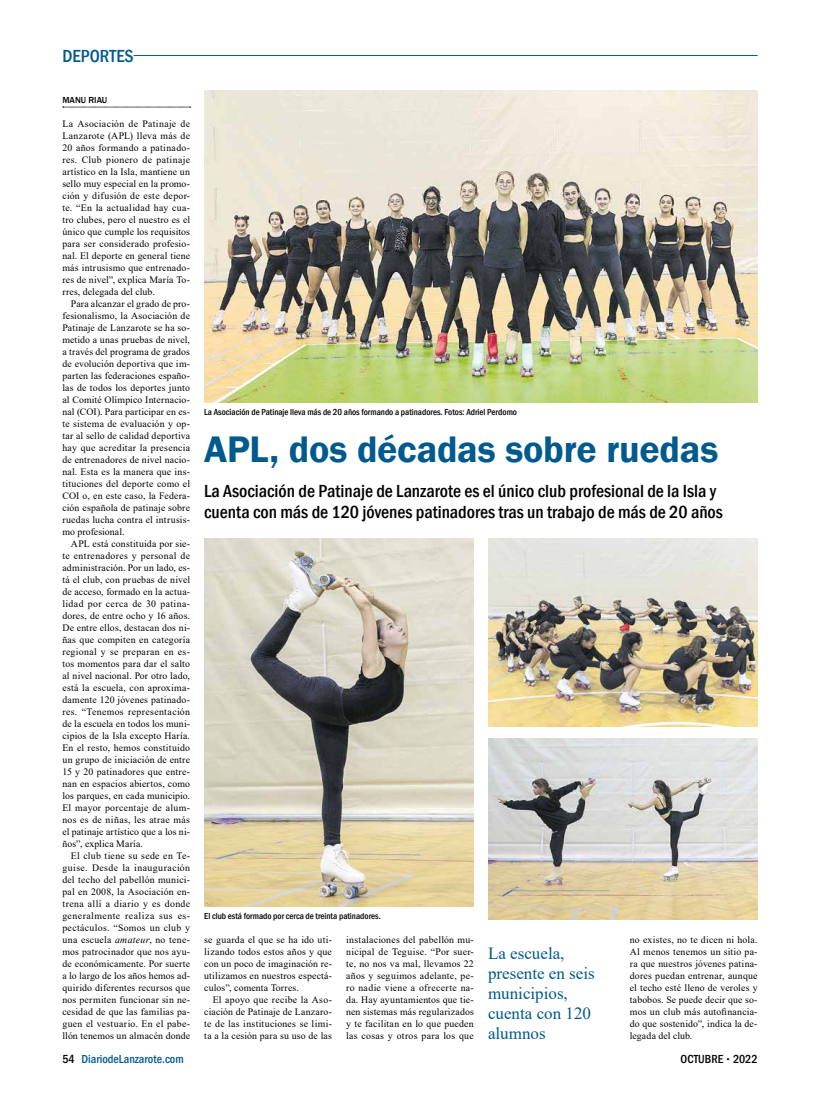
<style>
.page{position:relative;width:820px;height:1106px;background:#fff}
.page>*{position:absolute;margin:0;border:0;box-sizing:border-box;transform-origin:0 0}
.t1{font:600 38px "Franklin Gothic";letter-spacing:-.01em;color:#005a8d}
.t2{font:500 condensed 18px/21px "Franklin Gothic";color:#000}
.t3{font:500 condensed 18px "Franklin Gothic";color:#005a8d}
.t4{font:17px/20px "Times New Roman";color:#005a8d}
.t5{font:500 condensed 12px "Franklin Gothic";color:#005a8d}
.t6{font:500 condensed 12px "Franklin Gothic";color:#000}
.t7{font:9.8px/12px "Times New Roman";letter-spacing:.015em;color:#000;text-align:justify}
.t8{font:500 condensed 9px "Franklin Gothic";color:#000}
.t9{font:500 9px "Franklin Gothic";color:#000}
.s1{font-style:italic}
.s2{color:#000}
.s3{font-size:8px}
</style>
<div class="page">
<img style="left:488px;top:538px;width:269px;height:189px">
<img style="left:204px;top:538px;width:269px;height:369px">
<img style="left:488px;top:739px;width:269px;height:180px">
<hr style="left:134px;top:55px;width:623px;height:1px;background:#005a8d">
<svg style="left:63px;top:107px;width:128px;height:1px"></svg>
<img style="left:204px;top:91px;width:553px;height:312px">
<h2 class="t3" style="left:62px;top:44px;width:73px">DEPORTES</h2>
<p class="t9" style="left:62px;top:94px;width:46px">MANU RIAU</p>
<p class="t7" style="left:62px;top:117px;width:129px">La Asociación de Patinaje de Lanzarote (APL) lleva más de 20 años formando a patinado&shy;res. Club pionero de patinaje artístico en la Isla, mantiene un sello muy especial en la promo&shy;ción y difusión de este depor&shy;te. “En la actualidad hay cua&shy;tro clubes, pero el nuestro es el único que cumple los requisitos para ser considerado profesio&shy;nal. El deporte en general tiene más intrusismo que entrenado&shy;res de nivel”, explica María To&shy;rres, delegada del club.</p>
<p class="t7" style="left:62px;top:297px;width:129px;text-indent:9px">Para alcanzar el grado de pro&shy;fesionalismo, la Asociación de Patinaje de Lanzarote se ha so&shy;metido a unas pruebas de nivel, a través del programa de grados de evolución deportiva que im&shy;parten las federaciones españo&shy;las de todos los deportes junto al Comité Olímpico Internacio&shy;nal (COI). Para participar en es&shy;te sistema de evaluación y op&shy;tar al sello de calidad deportiva hay que acreditar la presencia de entrenadores de nivel nacio&shy;nal. Esta es la manera que ins&shy;tituciones del deporte como el COI o, en este caso, la Federa&shy;ción española de patinaje sobre ruedas lucha contra el intrusis&shy;mo profesional.</p>
<p class="t7" style="left:62px;top:537px;width:129px;text-indent:9px">APL está constituida por sie&shy;te entrenadores y personal de administración. Por un lado, es&shy;tá el club, con pruebas de nivel de acceso, formado en la actua&shy;lidad por cerca de 30 patina&shy;dores, de entre ocho y 16 años.<br>De entre ellos, destacan dos ni&shy;ñas que compiten en categoría regional y se preparan en es&shy;tos momentos para dar el salto al nivel nacional. Por otro lado, está la escuela, con aproxima&shy;damente 120 jóvenes patinado&shy;res. “Tenemos representación de la escuela en todos los muni&shy;cipios de la Isla excepto Haría.<br>En el resto, hemos constituido un grupo de iniciación de entre 15 y 20 patinadores que entre&shy;nan en espacios abiertos, como los parques, en cada municipio.<br>El mayor porcentaje de alum&shy;nos es de niñas, les atrae más el patinaje artístico que a los ni&shy;ños”, explica María.</p>
<p class="t7" style="left:62px;top:849px;width:129px;text-indent:9px">El club tiene su sede en Te&shy;guise. Desde la inauguración del techo del pabellón munici&shy;pal en 2008, la Asociación en&shy;trena allí a diario y es donde generalmente realiza sus es&shy;pectáculos. “Somos un club y una escuela <span class="s1">amateur</span>, no tene&shy;mos patrocinador que nos ayu&shy;de económicamente. Por suerte a lo largo de los años hemos ad&shy;quirido diferentes recursos que nos permiten funcionar sin ne&shy;cesidad de que las familias pa&shy;guen el vestuario. En el pabe&shy;llón tenemos un almacén donde</p>
<p class="t8" style="left:204px;top:406px;width:314px">La Asociación de Patinaje lleva más de 20 años formando a patinadores. Fotos: Adriel Perdomo</p>
<h1 class="t1" style="left:204px;top:426px;width:515px">APL, dos décadas sobre ruedas</h1>
<h2 class="t2" style="left:204px;top:480px;width:520px">La Asociación de Patinaje de Lanzarote es el único club profesional de la Isla y cuenta con más de 120 jóvenes patinadores tras un trabajo de más de 20 años</h2>
<p class="t8" style="left:204px;top:910px;width:178px">El club está formado por cerca de treinta patinadores.</p>
<p class="t7" style="left:204px;top:933px;width:129px">se guarda el que se ha ido uti&shy;lizando todos estos años y que con un poco de imaginación re&shy;utilizamos en nuestros espectá&shy;culos”, comenta Torres.</p>
<p class="t7" style="left:204px;top:993px;width:129px;text-indent:9px">El apoyo que recibe la Aso&shy;ciación de Patinaje de Lanzaro&shy;te de las instituciones se limi&shy;ta a la cesión para su uso de las</p>
<p class="t7" style="left:346px;top:933px;width:129px">instalaciones del pabellón mu&shy;nicipal de Teguise. “Por suer&shy;te, no nos va mal, llevamos 22 años y seguimos adelante, pe&shy;ro nadie viene a ofrecerte na&shy;da. Hay ayuntamientos que tie&shy;nen sistemas más regularizados y te facilitan en lo que pueden las cosas y otros para los que</p>
<p class="t7" style="left:629px;top:933px;width:129px">no existes, no te dicen ni hola.<br>Al menos tenemos un sitio pa&shy;ra que nuestros jóvenes patina&shy;dores puedan entrenar, aunque el techo esté lleno de veroles y tabobos. Se puede decir que so&shy;mos un club más autofinancia&shy;do que sostenido”, indica la de&shy;legada del club.</p>
<h3 class="t4" style="left:488px;top:942px;width:108px">La escuela, presente en seis municipios, cuenta con 120 alumnos</h3>
<p class="t5" style="left:62px;top:1050px;width:123px"><span class="s2">54</span> DiariodeLanzarote.com</p>
<p class="t6" style="left:680px;top:1050px;width:78px">OCTUBRE <span class="s3">•</span> 2022</p>
</div>
